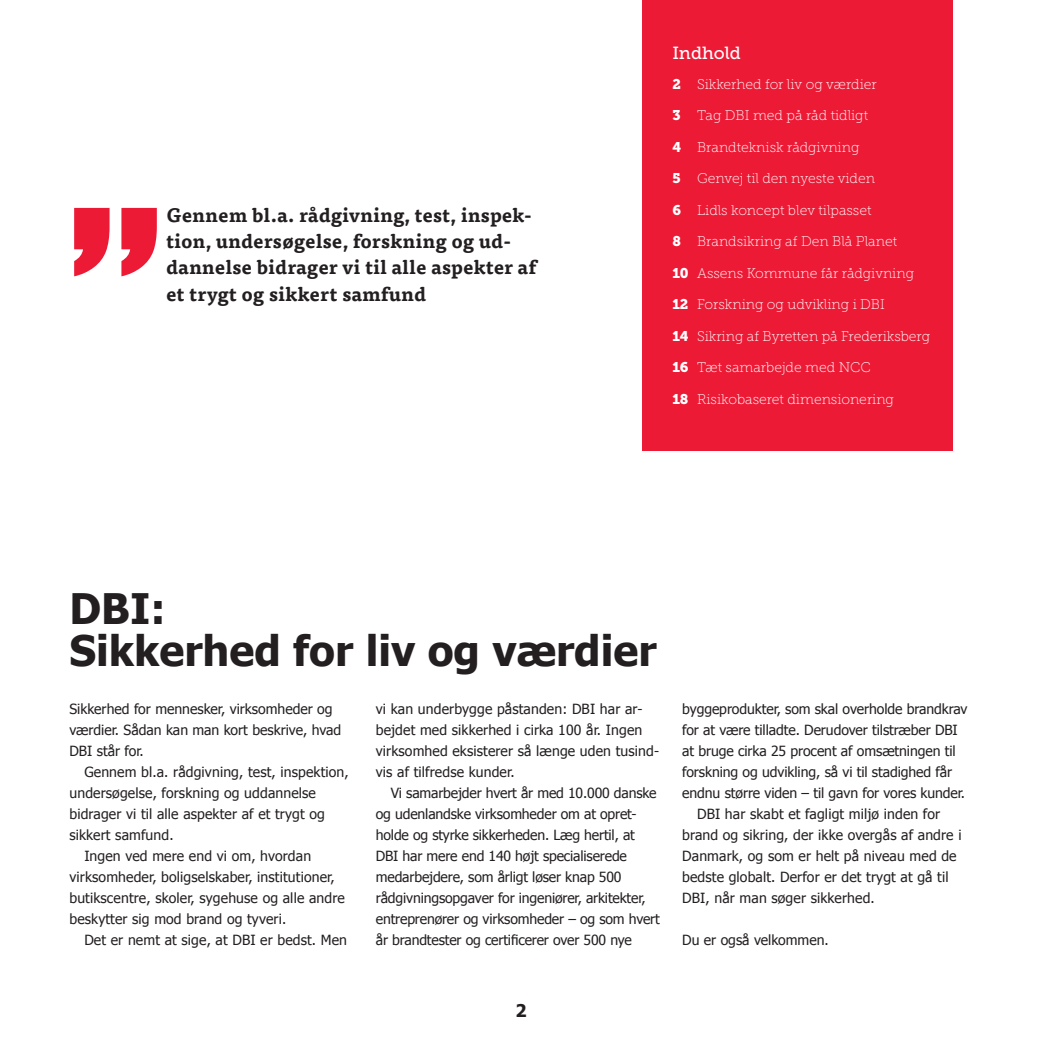
<style>
.page{position:relative;width:1042px;height:1042px;background:#fff}
.page>*{position:absolute;margin:0;border:0;box-sizing:border-box;transform-origin:0 0}
.t1{font:267.4px "Impact";color:#ed1a36}
.t2{font:700 42px/42px "Tahoma";color:#231f20}
.t3{font:700 19.25px/26.2px "Tisa OT";letter-spacing:.02em;color:#231f20}
.t4{font:17.5px "Museo Slab 500";color:#fff}
.t5{font:700 17.5px "Tahoma";color:#231f20}
.t6{font:14px/21px "Tahoma";color:#231f20}
.t7{font:14px "Museo Slab 100";color:#fff}
.s1{font-family:"Museo Slab 900"}
</style>
<div class="page">
<div style="left:642px;top:0;width:310px;height:450px;background:#ed1a36"></div>
<h1 class="t1" style="left:69px;top:107px;width:94px">”</h1>
<h3 class="t3" style="left:166px;top:203px;width:371px">Gennem bl.a. rådgivning, test, inspek&shy;tion, undersøgelse, forskning og ud&shy;dannelse bidrager vi til alle aspekter af et trygt og sikkert samfund</h3>
<p class="t4" style="left:672px;top:43px;width:70px">Indhold</p>
<p class="t7" style="left:672px;top:76px;width:206px"><span class="s1">2</span> Sikkerhed for liv og værdier</p>
<p class="t7" style="left:672px;top:108px;width:197px"><span class="s1">3</span> Tag DBI med på råd tidligt</p>
<p class="t7" style="left:672px;top:139px;width:188px"><span class="s1">4</span> Brandteknisk rådgivning</p>
<p class="t7" style="left:672px;top:171px;width:204px"><span class="s1">5</span> Genvej til den nyeste viden</p>
<p class="t7" style="left:672px;top:202px;width:201px"><span class="s1">6</span> Lidls koncept blev tilpasset</p>
<p class="t7" style="left:672px;top:234px;width:226px"><span class="s1">8</span> Brandsikring af Den Blå Planet</p>
<p class="t7" style="left:672px;top:265px;width:243px"><span class="s1">10</span> Assens Kommune får rådgivning</p>
<p class="t7" style="left:672px;top:297px;width:214px"><span class="s1">12</span> Forskning og udvikling i DBI</p>
<p class="t7" style="left:672px;top:328px;width:259px"><span class="s1">14</span> Sikring af Byretten på Frederiksberg</p>
<p class="t7" style="left:672px;top:360px;width:200px"><span class="s1">16</span> Tæt samarbejde med NCC</p>
<p class="t7" style="left:672px;top:391px;width:223px"><span class="s1">18</span> Risikobaseret dimensionering</p>
<h2 class="t2" style="left:69px;top:585px;width:588px">DBI:<br>Sikkerhed for liv og værdier</h2>
<p class="t6" style="left:69px;top:697px;width:273px">Sikkerhed for mennesker, virksomheder og værdier. Sådan kan man kort beskrive, hvad<br>DBI står for.</p>
<p class="t6" style="left:84px;top:760px;width:266px">Gennem bl.a. rådgivning, test, inspektion,</p>
<p class="t6" style="left:69px;top:781px;width:248px">undersøgelse, forskning og uddannelse</p>
<p class="t6" style="left:69px;top:802px;width:257px">bidrager vi til alle aspekter af et trygt og</p>
<p class="t6" style="left:69px;top:823px;width:106px">sikkert samfund.</p>
<p class="t6" style="left:84px;top:844px;width:228px">Ingen ved mere end vi om, hvordan</p>
<p class="t6" style="left:69px;top:865px;width:267px">virksomheder, boligselskaber, institutioner,</p>
<p class="t6" style="left:69px;top:886px;width:277px">butikscentre, skoler, sygehuse og alle andre</p>
<p class="t6" style="left:69px;top:907px;width:218px">beskytter sig mod brand og tyveri.</p>
<p class="t6" style="left:84px;top:928px;width:264px">Det er nemt at sige, at DBI er bedst. Men</p>
<p class="t6" style="left:376px;top:697px;width:285px">vi kan underbygge påstanden: DBI har ar&shy;bejdet med sikkerhed i cirka 100 år. Ingen virksomhed eksisterer så længe uden tusind&shy;vis af tilfredse kunder.</p>
<p class="t6" style="left:376px;top:781px;width:285px;text-indent:15px">Vi samarbejder hvert år med 10.000 danske og udenlandske virksomheder om at opret&shy;holde og styrke sikkerheden. Læg hertil, at DBI har mere end 140 højt specialiserede medarbejdere, som årligt løser knap 500 rådgivningsopgaver for ingeniører, arkitekter, entreprenører og virksomheder – og som hvert år brandtester og certificerer over 500 nye</p>
<p class="t6" style="left:682px;top:697px;width:287px">byggeprodukter, som skal overholde brandkrav</p>
<p class="t6" style="left:682px;top:718px;width:277px">for at være tilladte. Derudover tilstræber DBI</p>
<p class="t6" style="left:682px;top:739px;width:275px">at bruge cirka 25 procent af omsætningen til</p>
<p class="t6" style="left:682px;top:760px;width:271px">forskning og udvikling, så vi til stadighed får</p>
<p class="t6" style="left:682px;top:781px;width:284px">endnu større viden – til gavn for vores kunder.</p>
<p class="t6" style="left:697px;top:802px;width:245px">DBI har skabt et fagligt miljø inden for</p>
<p class="t6" style="left:682px;top:823px;width:281px">brand og sikring, der ikke overgås af andre i</p>
<p class="t6" style="left:682px;top:844px;width:276px">Danmark, og som er helt på niveau med de</p>
<p class="t6" style="left:682px;top:865px;width:268px">bedste globalt. Derfor er det trygt at gå til</p>
<p class="t6" style="left:682px;top:886px;width:194px">DBI, når man søger sikkerhed.</p>
<p class="t6" style="left:682px;top:928px;width:148px">Du er også velkommen.</p>
<p class="t5" style="left:515px;top:998px;width:13px">2</p>
</div>
